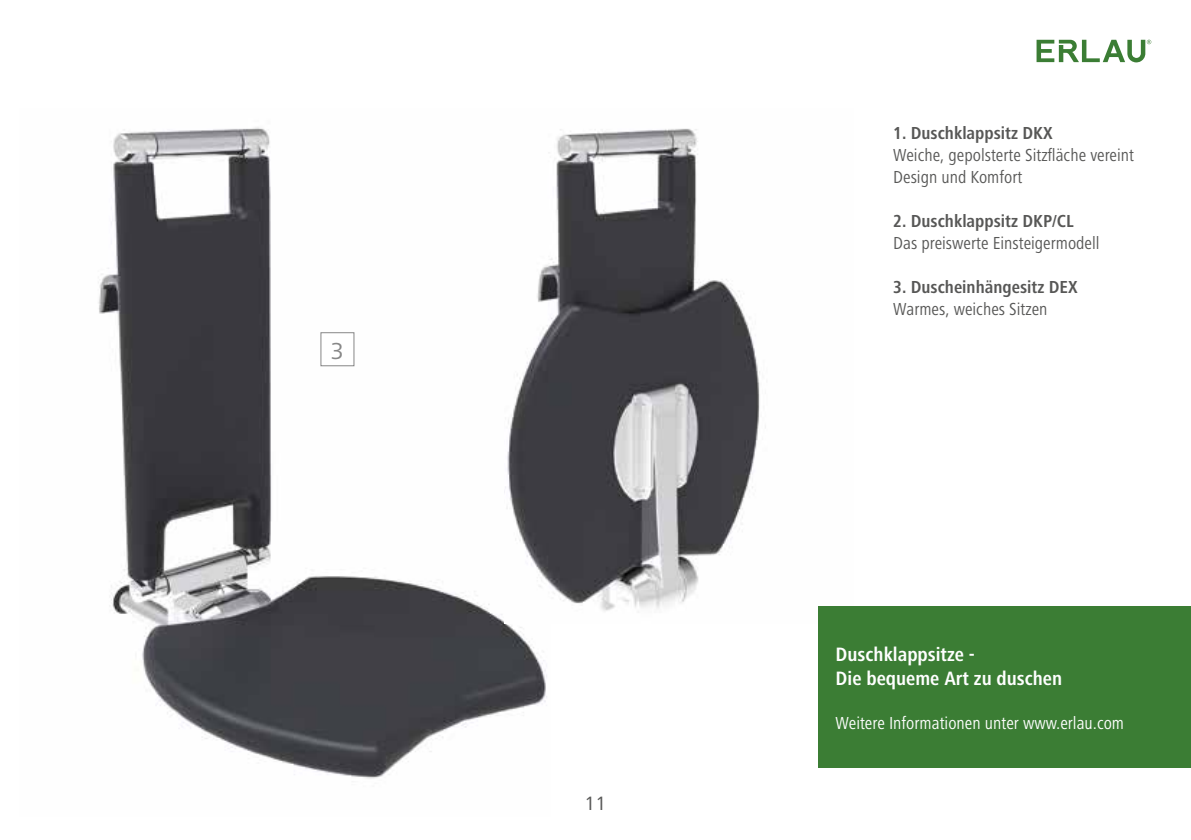
<style>
.page{position:relative;width:1191px;height:840px;background:#fff}
.page>*{position:absolute;margin:0;border:0;box-sizing:border-box;transform-origin:0 0}
.t1{font:24px "Frutiger Next LT";color:#878787}
.t2{font:700 condensed 20px/24px "Frutiger Next LT";color:#fff}
.t3{font:20px "Frutiger Next LT";color:#575756}
.t4{font:condensed 18px/22px "Frutiger Next LT";color:#575756}
.t5{font:700 condensed 18px "Frutiger Next LT";color:#575756}
.t6{font:condensed 18px "Frutiger Next LT";color:#fff}
</style>
<div class="page">
<svg style="left:1036px;top:40px;width:115px;height:22px"></svg>
<img style="left:98px;top:127px;width:449px;height:652px">
<img style="left:505px;top:127px;width:261px;height:496px">
<div style="left:321px;top:332px;width:33px;height:33px;background:#fff"></div>
<div style="left:320px;top:332px;width:34px;height:34px;border:1px solid #878787"></div>
<div style="left:818px;top:606px;width:373px;height:161px;background:#3b7d34"></div>
<h1 class="t1" style="left:331px;top:337px;width:15px">3</h1>
<p class="t3" style="left:584px;top:791px;width:23px">11</p>
<p class="t5" style="left:893px;top:123px;width:161px">1. Duschklappsitz DKX</p>
<p class="t4" style="left:893px;top:144px;width:242px">Weiche, gepolsterte Sitzfläche vereint<br>Design und Komfort</p>
<p class="t5" style="left:893px;top:211px;width:182px">2. Duschklappsitz DKP/CL</p>
<p class="t4" style="left:893px;top:232px;width:208px">Das preiswerte Einsteigermodell</p>
<p class="t5" style="left:893px;top:277px;width:186px">3. Duscheinhängesitz DEX</p>
<p class="t4" style="left:893px;top:298px;width:156px">Warmes, weiches Sitzen</p>
<p class="t2" style="left:835px;top:642px;width:228px">Duschklappsitze -<br>Die bequeme Art zu duschen</p>
<p class="t6" style="left:835px;top:712px;width:290px">Weitere Informationen unter www.erlau.com</p>
</div>
